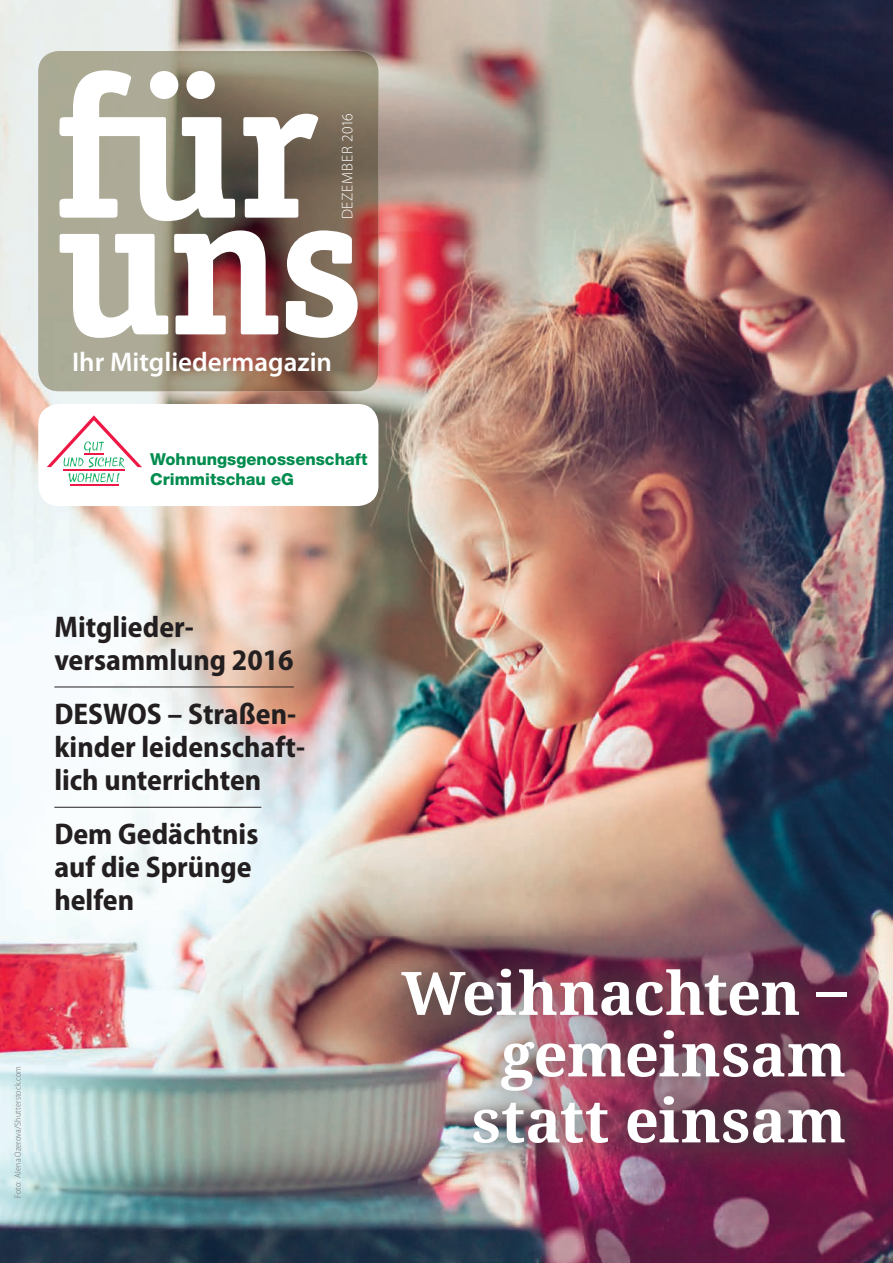
<style>
.page{position:relative;width:893px;height:1263px;background:#fff}
.page>*{position:absolute;margin:0;border:0;box-sizing:border-box;transform-origin:0 0}
.t1{font:700 60px/63.8px "Droid Serif";letter-spacing:-.005em;color:#fff;text-align:right}
.t2{font:700 semi-condensed 30px/33px "Myriad Pro";color:#231f20}
.t3{font:600 27px "Myriad Pro";color:#fff}
.t4{font:800 16.5px/19.8px "Helvetica Neue LT Std";color:#008c4e}
.t5{font:300 15.45px "Myriad Pro";letter-spacing:.05em;color:#fff}
.t6{font:300 semi-condensed 9px "Myriad Pro";letter-spacing:.015em;color:#6c6d70}
</style>
<div class="page">
<img style="left:0;top:0;width:893px;height:1263px">
<div style="left:38px;top:404px;width:340px;height:102px;background:#fff;border-radius:21px"></div>
<img style="left:38px;top:51px;width:340px;height:340px">
<svg style="left:47px;top:415px;width:95px;height:68px"></svg>
<hr style="left:63px;top:469px;width:62px;height:2px;background:#ed1845">
<hr style="left:70px;top:484px;width:48px;height:2px;background:#ed1845">
<hr style="left:54px;top:687px;width:240px;height:1px;background:#231f20">
<hr style="left:54px;top:807px;width:207px;height:1px;background:#231f20">
<svg style="left:243px;top:114px;width:75px;height:104px"></svg>
<svg style="left:60px;top:234px;width:108px;height:104px"></svg>
<svg style="left:174px;top:230px;width:104px;height:104px"></svg>
<svg style="left:286px;top:230px;width:72px;height:108px"></svg>
<svg style="left:59px;top:70px;width:176px;height:151px"></svg>
<img style="left:373px;top:937px;width:503px;height:239px">
<p class="t5" style="left:338px;top:219px;width:108px;rotate:-90deg">DEZEMBER 2016</p>
<p class="t3" style="left:72px;top:345px;width:262px">Ihr Mitgliedermagazin</p>
<p class="t4" style="left:150px;top:449px;width:219px">Wohnungsgenossenschaft<br>Crimmitschau eG</p>
<p class="t2" style="left:54px;top:609px;width:241px">Mitglieder&shy;versammlung 2016</p>
<p class="t2" style="left:54px;top:696px;width:252px">DESWOS – Straßen&shy;kinder leidenschaft&shy;lich unterrichten</p>
<p class="t2" style="left:54px;top:817px;width:206px">Dem Gedächtnis auf die Sprünge helfen</p>
<p class="t6" style="left:13px;top:1198px;width:133px;rotate:-90deg">Foto: Alena Ozerova/Shutterstock.com</p>
<h1 class="t1" style="left:401px;top:960px;width:446px">Weihnachten – gemeinsam statt einsam</h1>
</div>
